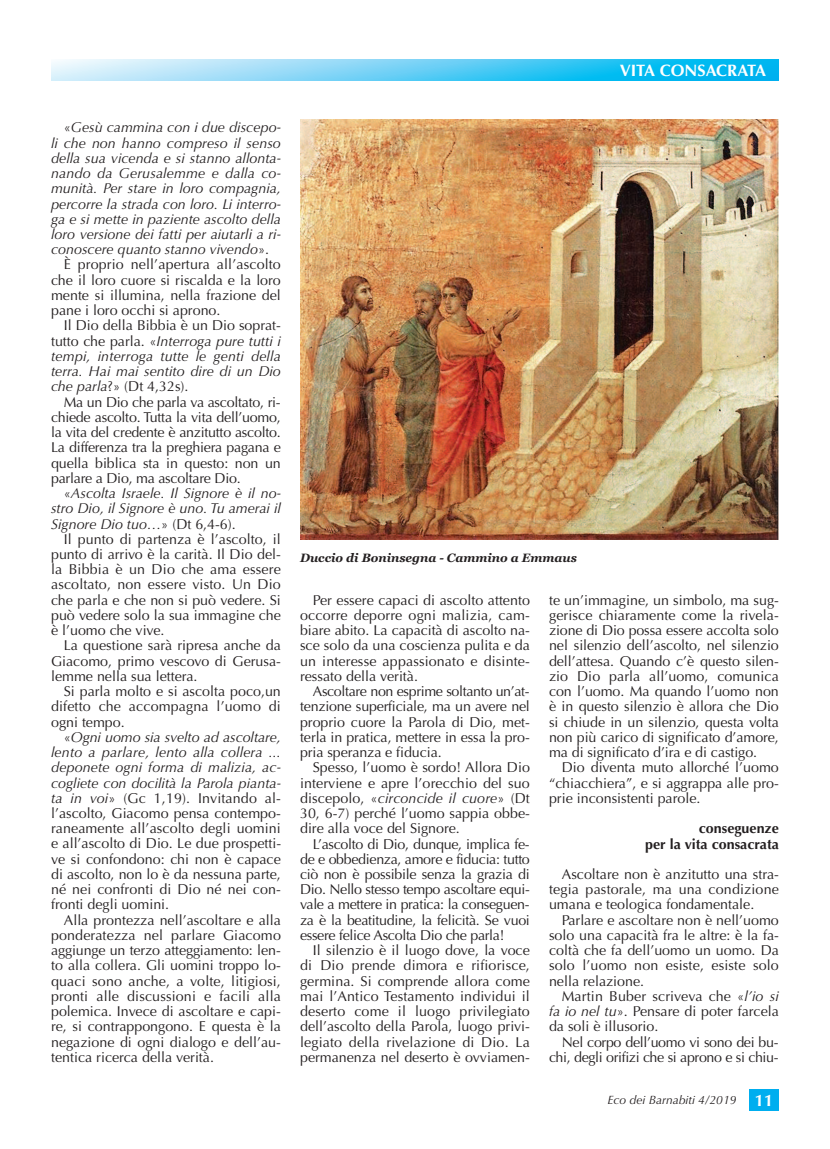
<style>
.page{position:relative;width:830px;height:1149px;background:#fff}
.page>*{position:absolute;margin:0;border:0;box-sizing:border-box;transform-origin:0 0}
.t1{font:700 16.5px "Optima";color:#fff}
.t2{font:14.25px/15.1px "Optima";color:#231f20;text-align:justify}
.t3{font:italic 14.25px "Optima";color:#231f20}
.t4{font:14.25px/15.1px "Optima";letter-spacing:-.025em;color:#231f20;text-align:right}
.t5{font:700 14.25px/15.3px "Optima";color:#231f20;text-align:right}
.t6{font:italic 700 12px "Georgia";color:#231f20}
.t7{font:italic 12px "Optima";color:#231f20}
.s1{font-style:normal}
.s2{font-style:italic}
.s3{font-weight:700;font-style:normal;font-size:16.5px;color:#fff}
</style>
<div class="page">
<svg style="left:51px;top:60px;width:727px;height:21px;background:#65d0f5"></svg>
<div style="left:748px;top:1089px;width:30px;height:21px;background:#00aeef"></div>
<img style="left:300px;top:119px;width:478px;height:420px">
<p class="t3" style="left:64px;top:119px;width:218px"><span class="s1">«</span>Gesù cammina con i due discepo-</p>
<p class="t3" style="left:51px;top:134px;width:231px">li che non hanno compreso il senso</p>
<p class="t3" style="left:51px;top:150px;width:231px">della sua vicenda e si stanno allonta-</p>
<p class="t3" style="left:51px;top:165px;width:231px">nando da Gerusalemme e dalla co-</p>
<p class="t3" style="left:51px;top:180px;width:231px">munità. Per stare in loro compagnia,</p>
<p class="t3" style="left:51px;top:195px;width:231px">percorre la strada con loro. Li interro-</p>
<p class="t3" style="left:51px;top:210px;width:231px">ga e si mette in paziente ascolto della</p>
<p class="t3" style="left:51px;top:226px;width:231px">loro versione dei fatti per aiutarli a ri-</p>
<p class="t3" style="left:51px;top:241px;width:219px">conoscere quanto stanno vivendo<span class="s1">».</span></p>
<p class="t2" style="left:64px;top:257px;width:218px">È proprio nell’apertura all’ascolto</p>
<p class="t2" style="left:51px;top:272px;width:231px">che il loro cuore si riscalda e la loro</p>
<p class="t2" style="left:51px;top:287px;width:231px">mente si illumina, nella frazione del</p>
<p class="t2" style="left:51px;top:303px;width:171px">pane i loro occhi si aprono.</p>
<p class="t2" style="left:64px;top:318px;width:218px">Il Dio della Bibbia è un Dio soprat-</p>
<p class="t3" style="left:51px;top:332px;width:231px"><span class="s1">tutto che parla. «</span>Interroga pure tutti i</p>
<p class="t3" style="left:51px;top:347px;width:231px">tempi, interroga tutte le genti della</p>
<p class="t3" style="left:51px;top:363px;width:231px">terra. Hai mai sentito dire di un Dio</p>
<p class="t2" style="left:51px;top:379px;width:139px"><span class="s2">che parla</span>?» (Dt 4,32s).</p>
<p class="t2" style="left:64px;top:394px;width:218px">Ma un Dio che parla va ascoltato, ri-</p>
<p class="t2" style="left:51px;top:409px;width:231px">chiede ascolto. Tutta la vita dell’uomo,</p>
<p class="t2" style="left:51px;top:424px;width:231px">la vita del credente è anzitutto ascolto.</p>
<p class="t2" style="left:51px;top:440px;width:231px">La differenza tra la preghiera pagana e</p>
<p class="t2" style="left:51px;top:455px;width:231px">quella biblica sta in questo: non un</p>
<p class="t2" style="left:51px;top:470px;width:191px">parlare a Dio, ma ascoltare Dio.</p>
<p class="t3" style="left:64px;top:484px;width:218px"><span class="s1">«</span>Ascolta Israele. Il Signore è il no-</p>
<p class="t3" style="left:51px;top:500px;width:231px">stro Dio, il Signore è uno. Tu amerai il</p>
<p class="t3" style="left:51px;top:515px;width:186px">Signore Dio tuo…<span class="s1">» (Dt 6,4-6).</span></p>
<p class="t2" style="left:64px;top:531px;width:218px">Il punto di partenza è l’ascolto, il</p>
<p class="t2" style="left:51px;top:546px;width:231px">punto di arrivo è la carità. Il Dio del-</p>
<p class="t2" style="left:51px;top:562px;width:231px">la Bibbia è un Dio che ama essere</p>
<p class="t2" style="left:51px;top:577px;width:231px">ascoltato, non essere visto. Un Dio</p>
<p class="t2" style="left:51px;top:592px;width:231px">che parla e che non si può vedere. Si</p>
<p class="t2" style="left:51px;top:607px;width:231px">può vedere solo la sua immagine che</p>
<p class="t2" style="left:51px;top:622px;width:115px">è l’uomo che vive.</p>
<p class="t2" style="left:64px;top:638px;width:218px">La questione sarà ripresa anche da</p>
<p class="t2" style="left:51px;top:653px;width:231px">Giacomo, primo vescovo di Gerusa-</p>
<p class="t2" style="left:51px;top:668px;width:148px">lemme nella sua lettera.</p>
<p class="t2" style="left:64px;top:683px;width:218px">Si parla molto e si ascolta poco,un</p>
<p class="t2" style="left:51px;top:699px;width:231px">difetto che accompagna l’uomo di</p>
<p class="t2" style="left:51px;top:714px;width:75px">ogni tempo.</p>
<p class="t3" style="left:64px;top:728px;width:218px"><span class="s1">«</span>Ogni uomo sia svelto ad ascoltare,</p>
<p class="t3" style="left:51px;top:743px;width:231px">lento a parlare, lento alla collera ...</p>
<p class="t3" style="left:51px;top:759px;width:231px">deponete ogni forma di malizia, ac-</p>
<p class="t3" style="left:51px;top:774px;width:231px">cogliete con docilità la Parola pianta-</p>
<p class="t2" style="left:51px;top:790px;width:231px"><span class="s2">ta in voi</span>» (Gc 1,19). Invitando al-</p>
<p class="t2" style="left:51px;top:805px;width:231px">l’ascolto, Giacomo pensa contempo-</p>
<p class="t2" style="left:51px;top:820px;width:231px">raneamente all’ascolto degli uomini</p>
<p class="t2" style="left:51px;top:836px;width:231px">e all’ascolto di Dio. Le due prospetti-</p>
<p class="t2" style="left:51px;top:851px;width:231px">ve si confondono: chi non è capace</p>
<p class="t2" style="left:51px;top:866px;width:231px">di ascolto, non lo è da nessuna parte,</p>
<p class="t2" style="left:51px;top:881px;width:231px">né nei confronti di Dio né nei con-</p>
<p class="t2" style="left:51px;top:896px;width:120px">fronti degli uomini.</p>
<p class="t2" style="left:64px;top:912px;width:218px">Alla prontezza nell’ascoltare e alla</p>
<p class="t2" style="left:51px;top:927px;width:231px">ponderatezza nel parlare Giacomo</p>
<p class="t2" style="left:51px;top:942px;width:231px">aggiunge un terzo atteggiamento: len-</p>
<p class="t2" style="left:51px;top:957px;width:231px">to alla collera. Gli uomini troppo lo-</p>
<p class="t2" style="left:51px;top:973px;width:231px">quaci sono anche, a volte, litigiosi,</p>
<p class="t2" style="left:51px;top:988px;width:231px">pronti alle discussioni e facili alla</p>
<p class="t2" style="left:51px;top:1003px;width:231px">polemica. Invece di ascoltare e capi-</p>
<p class="t2" style="left:51px;top:1018px;width:231px">re, si contrappongono. E questa è la</p>
<p class="t2" style="left:51px;top:1033px;width:231px">negazione di ogni dialogo e dell’au-</p>
<p class="t2" style="left:51px;top:1049px;width:164px">tentica ricerca della verità.</p>
<p class="t1" style="left:619px;top:61px;width:148px">VITA CONSACRATA</p>
<p class="t6" style="left:300px;top:550px;width:278px">Duccio di Boninsegna - Cammino a Emmaus</p>
<p class="t2" style="left:300px;top:592px;width:231px;text-indent:13px">Per essere capaci di ascolto attento occorre deporre ogni malizia, cam&shy;biare abito. La capacità di ascolto na&shy;sce solo da una coscienza pulita e da un interesse appassionato e disinte&shy;ressato della verità.</p>
<p class="t2" style="left:300px;top:683px;width:231px;text-indent:13px">Ascoltare non esprime soltanto un’at&shy;tenzione superficiale, ma un avere nel proprio cuore la Parola di Dio, met&shy;terla in pratica, mettere in essa la pro&shy;pria speranza e fiducia.</p>
<p class="t2" style="left:300px;top:759px;width:231px;text-indent:13px">Spesso, l’uomo è sordo! Allora Dio interviene e apre l’orecchio del suo discepolo, «<span class="s2">circoncide il cuore</span>» (Dt 30, 6-7) perché l’uomo sappia obbe&shy;dire alla voce del Signore.</p>
<p class="t2" style="left:300px;top:836px;width:231px;text-indent:13px">L’ascolto di Dio, dunque, implica fe&shy;de e obbedienza, amore e fiducia: tutto ciò non è possibile senza la grazia di Dio. Nello stesso tempo ascoltare equi&shy;vale a mettere in pratica: la conseguen&shy;za è la beatitudine, la felicità. Se vuoi essere felice Ascolta Dio che parla!</p>
<p class="t2" style="left:300px;top:942px;width:231px;text-indent:13px">Il silenzio è il luogo dove, la voce di Dio prende dimora e rifiorisce, germina. Si comprende allora come mai l’Antico Testamento individui il deserto come il luogo privilegiato dell’ascolto della Parola, luogo privi&shy;legiato della rivelazione di Dio. La permanenza nel deserto è ovviamen-</p>
<p class="t2" style="left:548px;top:592px;width:231px">te un’immagine, un simbolo, ma sug&shy;gerisce chiaramente come la rivela&shy;zione di Dio possa essere accolta solo nel silenzio dell’ascolto, nel silenzio dell’attesa. Quando c’è questo silen&shy;zio Dio parla all’uomo, comunica con l’uomo. Ma quando l’uomo non è in questo silenzio è allora che Dio si chiude in un silenzio, questa volta non più carico di significato d’amore, ma di significato d’ira e di castigo.</p>
<p class="t2" style="left:548px;top:759px;width:231px;text-indent:13px">Dio diventa muto allorché l’uomo “chiacchiera”, e si aggrappa alle pro&shy;prie inconsistenti parole.</p>
<p class="t5" style="left:644px;top:820px;width:135px">conseguenze<br>per la vita consacrata</p>
<p class="t2" style="left:548px;top:866px;width:231px;text-indent:13px">Ascoltare non è anzitutto una stra&shy;tegia pastorale, ma una condizione umana e teologica fondamentale.</p>
<p class="t2" style="left:548px;top:912px;width:231px;text-indent:13px">Parlare e ascoltare non è nell’uomo solo una capacità fra le altre: è la fa&shy;coltà che fa dell’uomo un uomo. Da solo l’uomo non esiste, esiste solo nella relazione.</p>
<p class="t2" style="left:548px;top:988px;width:231px;text-indent:13px">Martin Buber scriveva che «<span class="s2">l’io si fa io nel tu</span>». Pensare di poter farcela da soli è illusorio.</p>
<p class="t4" style="left:548px;top:1033px;width:231px">Nel corpo dell’uomo vi sono dei bu&shy;chi, degli orifizi che si aprono e si chiu-</p>
<p class="t7" style="left:607px;top:1092px;width:167px">Eco dei Barnabiti 4/2019 <span class="s3">11</span></p>
</div>
